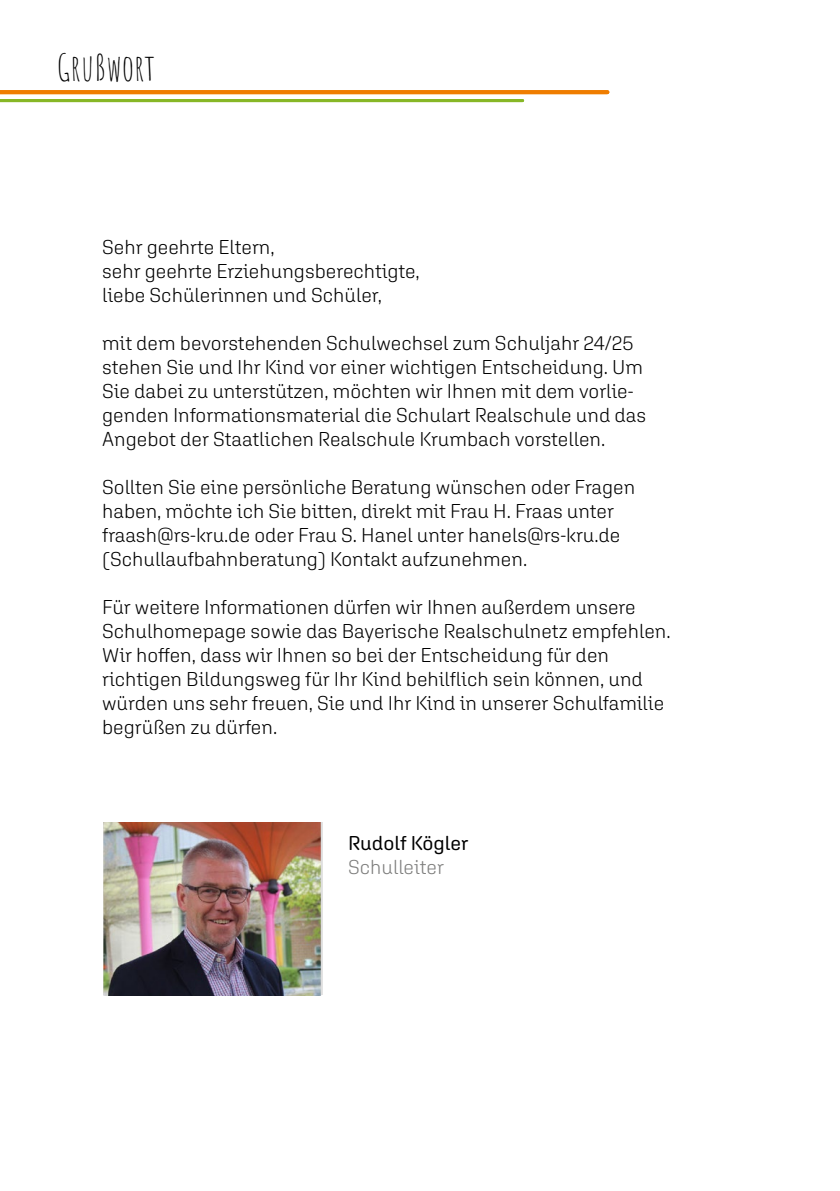
<style>
.page{position:relative;width:840px;height:1191px;background:#fff}
.page>*{position:absolute;margin:0;border:0;box-sizing:border-box;transform-origin:0 0}
.t1{font:36px "Amatic SC";color:#000}
.t2{font:300 20px/24px "Aglet Sans";color:#000}
.t3{font:20px "Aglet Sans";color:#000}
.t4{font:300 20px "Aglet Sans";color:#7e7e7d}
</style>
<div class="page">
<hr style="left:0;top:90px;width:607px;height:4px;background:#ef7d00">
<hr style="left:0;top:99px;width:522px;height:3px;background:#87b726">
<img style="left:103px;top:822px;width:219px;height:173px">
<h1 class="t1" style="left:57px;top:41px;width:100px">GRUßWORT</h1>
<p class="t2" style="left:102px;top:235px;width:319px">Sehr geehrte Eltern,<br>sehr geehrte Erziehungsberechtigte, liebe Schülerinnen und Schüler,</p>
<p class="t2" style="left:102px;top:331px;width:545px">mit dem bevorstehenden Schulwechsel zum Schuljahr 24/25 stehen Sie und Ihr Kind vor einer wichtigen Entscheidung. Um Sie dabei zu unterstützen, möchten wir Ihnen mit dem vorlie&shy;genden Informationsmaterial die Schulart Realschule und das Angebot der Staatlichen Realschule Krumbach vorstellen.</p>
<p class="t2" style="left:102px;top:475px;width:534px">Sollten Sie eine persönliche Beratung wünschen oder Fragen haben, möchte ich Sie bitten, direkt mit Frau H. Fraas unter fraash@rs-kru.de oder Frau S. Hanel unter hanels@rs-kru.de (Schullaufbahnberatung) Kontakt aufzunehmen.</p>
<p class="t2" style="left:102px;top:595px;width:569px">Für weitere Informationen dürfen wir Ihnen außerdem unsere Schulhomepage sowie das Bayerische Realschulnetz empfehlen.<br>Wir hoffen, dass wir Ihnen so bei der Entscheidung für den richtigen Bildungsweg für Ihr Kind behilflich sein können, und würden uns sehr freuen, Sie und Ihr Kind in unserer Schulfamilie begrüßen zu dürfen.</p>
<p class="t3" style="left:348px;top:831px;width:122px">Rudolf Kögler</p>
<p class="t4" style="left:348px;top:855px;width:97px">Schulleiter</p>
</div>
